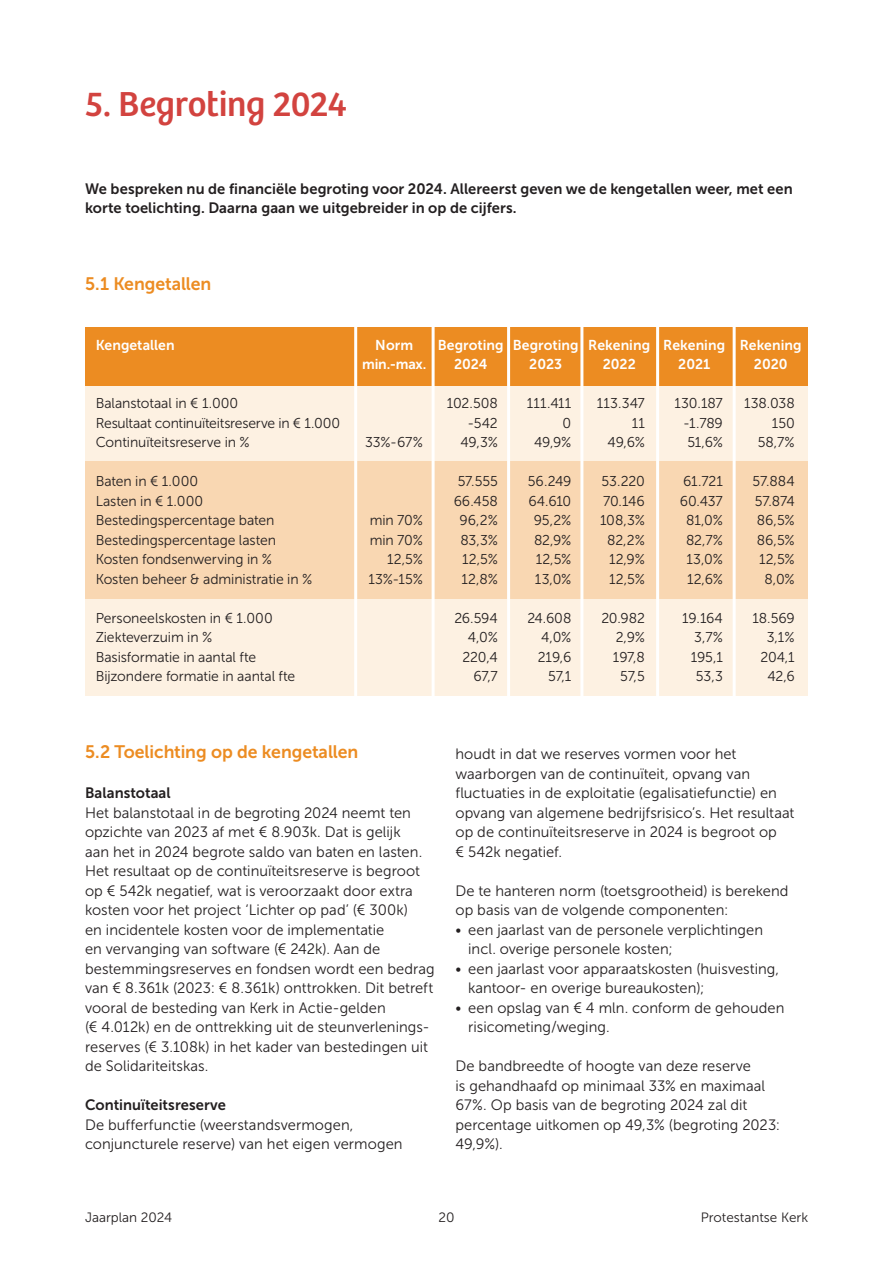
<style>
.page{position:relative;width:893px;height:1263px;background:#fff}
.page>*{position:absolute;margin:0;border:0;box-sizing:border-box;transform-origin:0 0}
.t1{font:36px "Bree";letter-spacing:-.01em;color:#d2433f}
.t2{font:18px "Museo Sans 700";letter-spacing:-.005em;color:#ec8c22}
.t3{font:15px/19.5px "Museo Sans 300";letter-spacing:.005em;color:#231f20}
.t4{font:15px/19.5px "Museo Sans 700";letter-spacing:.005em;color:#231f20}
.t5{font:14.25px "Museo Sans 300";letter-spacing:-.005em;color:#231f20}
.t6{font:14.25px "Museo Sans 700";color:#fff}
.t7{font:13.5px "Museo Sans 300";color:#231f20}
</style>
<div class="page">
<div style="left:85px;top:377px;width:723px;height:319px;background:#fdf1e2"></div>
<div style="left:85px;top:327px;width:723px;height:59px;background:#ec8c22"></div>
<div style="left:85px;top:461px;width:723px;height:137px;background:#f9d7b2"></div>
<hr style="left:733px;top:316px;width:3px;height:396px;background:#fff">
<hr style="left:656px;top:316px;width:3px;height:396px;background:#fff">
<hr style="left:580px;top:316px;width:3px;height:396px;background:#fff">
<hr style="left:507px;top:316px;width:3px;height:396px;background:#fff">
<hr style="left:432px;top:316px;width:3px;height:396px;background:#fff">
<hr style="left:354px;top:316px;width:3px;height:396px;background:#fff">
<h1 class="t1" style="left:85px;top:83px;width:264px">5. Begroting 2024</h1>
<p class="t4" style="left:85px;top:179px;width:709px">We bespreken nu de financiële begroting voor 2024. Allereerst geven we de kengetallen weer, met een korte toelichting. Daarna gaan we uitgebreider in op de cijfers.</p>
<p class="t2" style="left:85px;top:273px;width:128px">5.1 Kengetallen</p>
<p class="t6" style="left:96px;top:337px;width:80px">Kengetallen</p>
<p class="t6" style="left:375px;top:337px;width:39px">Norm</p>
<p class="t6" style="left:438px;top:337px;width:365px">Begroting Begroting Rekening Rekening Rekening</p>
<p class="t6" style="left:362px;top:356px;width:66px">min.-max.</p>
<p class="t6" style="left:454px;top:356px;width:35px">2024</p>
<p class="t6" style="left:529px;top:356px;width:35px">2023</p>
<p class="t6" style="left:603px;top:356px;width:35px">2022</p>
<p class="t6" style="left:678px;top:356px;width:34px">2021</p>
<p class="t6" style="left:754px;top:356px;width:35px">2020</p>
<p class="t5" style="left:96px;top:395px;width:144px">Balanstotaal in € 1.000</p>
<p class="t5" style="left:447px;top:395px;width:52px">102.508</p>
<p class="t5" style="left:527px;top:395px;width:46px">111.411</p>
<p class="t5" style="left:597px;top:395px;width:49px">113.347</p>
<p class="t5" style="left:674px;top:395px;width:50px">130.187</p>
<p class="t5" style="left:744px;top:395px;width:52px">138.038</p>
<p class="t5" style="left:96px;top:415px;width:246px">Resultaat continuïteitsreserve in € 1.000</p>
<p class="t5" style="left:467px;top:415px;width:32px">-542</p>
<p class="t5" style="left:563px;top:415px;width:10px">0</p>
<p class="t5" style="left:632px;top:415px;width:15px">11</p>
<p class="t5" style="left:683px;top:415px;width:41px">-1.789</p>
<p class="t5" style="left:772px;top:415px;width:25px">150</p>
<p class="t5" style="left:96px;top:434px;width:156px">Continuïteitsreserve in %</p>
<p class="t5" style="left:365px;top:434px;width:59px">33%-67%</p>
<p class="t5" style="left:460px;top:434px;width:39px">49,3%</p>
<p class="t5" style="left:534px;top:434px;width:39px">49,9%</p>
<p class="t5" style="left:608px;top:434px;width:39px">49,6%</p>
<p class="t5" style="left:687px;top:434px;width:37px">51,6%</p>
<p class="t5" style="left:758px;top:434px;width:38px">58,7%</p>
<p class="t5" style="left:96px;top:473px;width:104px">Baten in € 1.000</p>
<p class="t5" style="left:458px;top:473px;width:42px">57.555</p>
<p class="t5" style="left:528px;top:473px;width:45px">56.249</p>
<p class="t5" style="left:601px;top:473px;width:45px">53.220</p>
<p class="t5" style="left:683px;top:473px;width:41px">61.721</p>
<p class="t5" style="left:752px;top:473px;width:44px">57.884</p>
<p class="t5" style="left:96px;top:493px;width:109px">Lasten in € 1.000</p>
<p class="t5" style="left:454px;top:493px;width:46px">66.458</p>
<p class="t5" style="left:528px;top:493px;width:44px">64.610</p>
<p class="t5" style="left:603px;top:493px;width:43px">70.146</p>
<p class="t5" style="left:680px;top:493px;width:45px">60.437</p>
<p class="t5" style="left:755px;top:493px;width:41px">57.874</p>
<p class="t5" style="left:96px;top:512px;width:180px">Bestedingspercentage baten</p>
<p class="t5" style="left:370px;top:512px;width:55px">min 70%</p>
<p class="t5" style="left:460px;top:512px;width:40px">96,2%</p>
<p class="t5" style="left:534px;top:512px;width:39px">95,2%</p>
<p class="t5" style="left:600px;top:512px;width:46px">108,3%</p>
<p class="t5" style="left:686px;top:512px;width:38px">81,0%</p>
<p class="t5" style="left:757px;top:512px;width:39px">86,5%</p>
<p class="t5" style="left:96px;top:532px;width:182px">Bestedingspercentage lasten</p>
<p class="t5" style="left:370px;top:532px;width:55px">min 70%</p>
<p class="t5" style="left:460px;top:532px;width:39px">83,3%</p>
<p class="t5" style="left:534px;top:532px;width:39px">82,9%</p>
<p class="t5" style="left:607px;top:532px;width:39px">82,2%</p>
<p class="t5" style="left:686px;top:532px;width:38px">82,7%</p>
<p class="t5" style="left:757px;top:532px;width:39px">86,5%</p>
<p class="t5" style="left:96px;top:551px;width:178px">Kosten fondsenwerving in %</p>
<p class="t5" style="left:387px;top:551px;width:37px">12,5%</p>
<p class="t5" style="left:462px;top:551px;width:37px">12,5%</p>
<p class="t5" style="left:536px;top:551px;width:37px">12,5%</p>
<p class="t5" style="left:609px;top:551px;width:37px">12,9%</p>
<p class="t5" style="left:686px;top:551px;width:38px">13,0%</p>
<p class="t5" style="left:759px;top:551px;width:37px">12,5%</p>
<p class="t5" style="left:96px;top:571px;width:218px">Kosten beheer &amp; administratie in %</p>
<p class="t5" style="left:369px;top:571px;width:56px">13%-15%</p>
<p class="t5" style="left:462px;top:571px;width:38px">12,8%</p>
<p class="t5" style="left:535px;top:571px;width:38px">13,0%</p>
<p class="t5" style="left:609px;top:571px;width:37px">12,5%</p>
<p class="t5" style="left:687px;top:571px;width:37px">12,6%</p>
<p class="t5" style="left:764px;top:571px;width:32px">8,0%</p>
<p class="t5" style="left:96px;top:610px;width:179px">Personeelskosten in € 1.000</p>
<p class="t5" style="left:454px;top:610px;width:45px">26.594</p>
<p class="t5" style="left:527px;top:610px;width:46px">24.608</p>
<p class="t5" style="left:601px;top:610px;width:45px">20.982</p>
<p class="t5" style="left:682px;top:610px;width:42px">19.164</p>
<p class="t5" style="left:752px;top:610px;width:44px">18.569</p>
<p class="t5" style="left:96px;top:629px;width:118px">Ziekteverzuim in %</p>
<p class="t5" style="left:468px;top:629px;width:32px">4,0%</p>
<p class="t5" style="left:541px;top:629px;width:32px">4,0%</p>
<p class="t5" style="left:616px;top:629px;width:31px">2,9%</p>
<p class="t5" style="left:694px;top:629px;width:30px">3,7%</p>
<p class="t5" style="left:767px;top:629px;width:29px">3,1%</p>
<p class="t5" style="left:96px;top:649px;width:162px">Basisformatie in aantal fte</p>
<p class="t5" style="left:462px;top:649px;width:37px">220,4</p>
<p class="t5" style="left:538px;top:649px;width:35px">219,6</p>
<p class="t5" style="left:613px;top:649px;width:34px">197,8</p>
<p class="t5" style="left:691px;top:649px;width:34px">195,1</p>
<p class="t5" style="left:760px;top:649px;width:36px">204,1</p>
<p class="t5" style="left:96px;top:668px;width:201px">Bijzondere formatie in aantal fte</p>
<p class="t5" style="left:473px;top:668px;width:26px">67,7</p>
<p class="t5" style="left:548px;top:668px;width:25px">57,1</p>
<p class="t5" style="left:620px;top:668px;width:26px">57,5</p>
<p class="t5" style="left:696px;top:668px;width:28px">53,3</p>
<p class="t5" style="left:767px;top:668px;width:29px">42,6</p>
<p class="t2" style="left:85px;top:741px;width:275px">5.2 Toelichting op de kengetallen</p>
<p class="t4" style="left:85px;top:783px;width:87px">Balanstotaal</p>
<p class="t3" style="left:85px;top:803px;width:351px">Het balanstotaal in de begroting 2024 neemt ten opzichte van 2023 af met € 8.903k. Dat is gelijk<br>aan het in 2024 begrote saldo van baten en lasten.<br>Het resultaat op de continuïteitsreserve is begroot op € 542k negatief, wat is veroorzaakt door extra kosten voor het project ‘Lichter op pad’ (€ 300k)<br>en incidentele kosten voor de implementatie<br>en vervanging van software (€ 242k). Aan de bestemmingsreserves en fondsen wordt een bedrag van € 8.361k (2023: € 8.361k) onttrokken. Dit betreft vooral de besteding van Kerk in Actie-gelden<br>(€ 4.012k) en de onttrekking uit de steunverlenings&shy;reserves (€ 3.108k) in het kader van bestedingen uit de Solidariteitskas.</p>
<p class="t4" style="left:85px;top:1095px;width:142px">Continuïteitsreserve</p>
<p class="t3" style="left:85px;top:1115px;width:319px">De bufferfunctie (weerstandsvermogen, conjuncturele reserve) van het eigen vermogen</p>
<p class="t3" style="left:455px;top:744px;width:340px">houdt in dat we reserves vormen voor het waarborgen van de continuïteit, opvang van fluctuaties in de exploitatie (egalisatiefunctie) en opvang van algemene bedrijfsrisico’s. Het resultaat op de continuïteitsreserve in 2024 is begroot op<br>€ 542k negatief.</p>
<p class="t3" style="left:455px;top:881px;width:335px">De te hanteren norm (toetsgrootheid) is berekend op basis van de volgende componenten:</p>
<p class="t3" style="left:468px;top:920px;width:296px;text-indent:-13px">• een jaarlast van de personele verplichtingen incl. overige personele kosten;</p>
<p class="t3" style="left:468px;top:959px;width:312px;text-indent:-13px">• een jaarlast voor apparaatskosten (huisvesting, kantoor- en overige bureaukosten);</p>
<p class="t3" style="left:468px;top:998px;width:318px;text-indent:-13px">• een opslag van € 4 mln. conform de gehouden risicometing/weging.</p>
<p class="t3" style="left:455px;top:1056px;width:326px">De bandbreedte of hoogte van deze reserve<br>is gehandhaafd op minimaal 33% en maximaal 67%. Op basis van de begroting 2024 zal dit percentage uitkomen op 49,3% (begroting 2023:<br>49,9%).</p>
<p class="t7" style="left:85px;top:1210px;width:89px">Jaarplan 2024</p>
<p class="t7" style="left:438px;top:1210px;width:18px">20</p>
<p class="t7" style="left:701px;top:1210px;width:109px">Protestantse Kerk</p>
</div>
